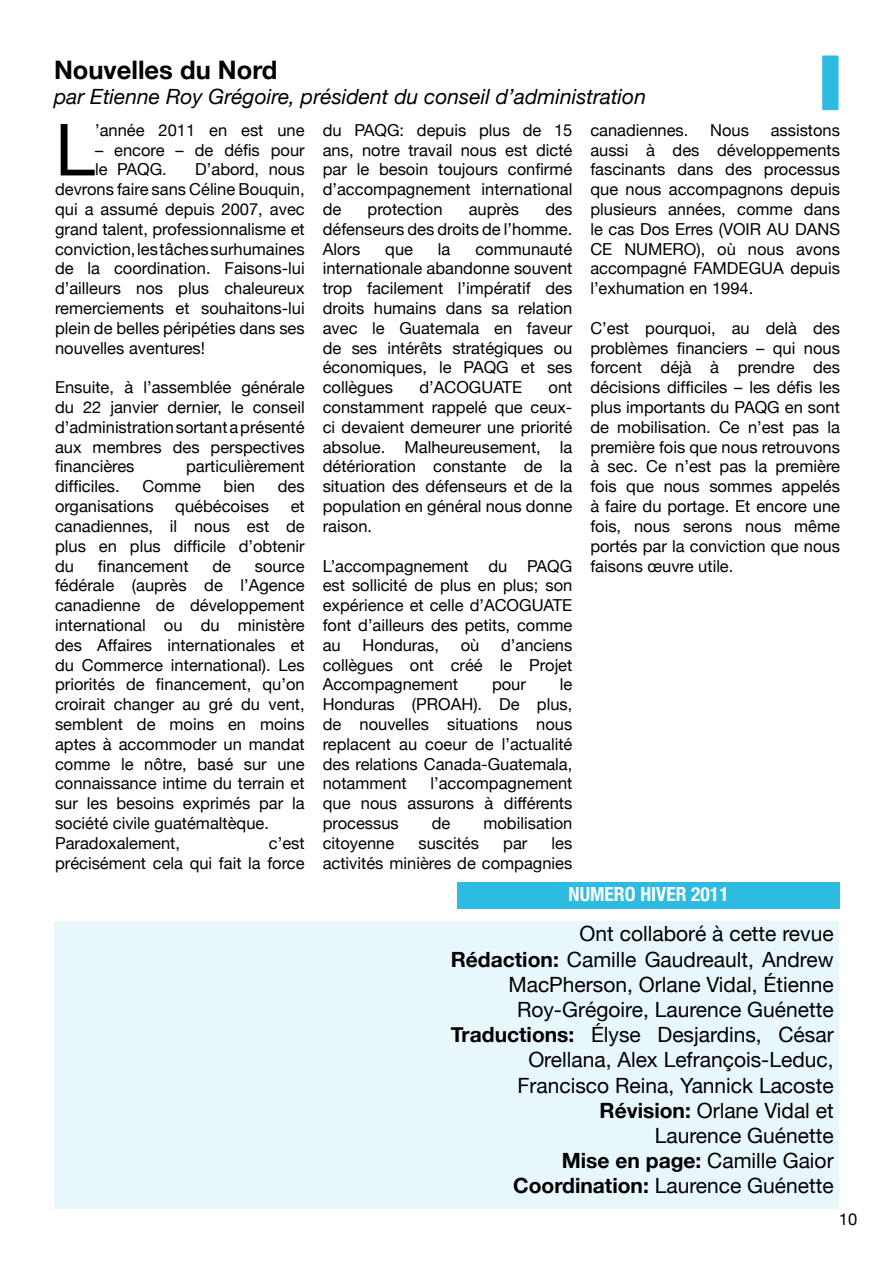
<style>
.page{position:relative;width:893px;height:1263px;background:#fff}
.page>*{position:absolute;margin:0;border:0;box-sizing:border-box;transform-origin:0 0}
.t1{font:72px "Helvetica Neue";color:#000}
.t2{font:700 25.5px "Helvetica Neue";color:#000}
.t3{font:21px/25.2px "Helvetica Neue";color:#000;text-align:right}
.t4{font:italic 21px "Helvetica Neue";color:#000}
.t5{font:700 condensed 19.5px "Helvetica Neue";color:#fff}
.t6{font:16.5px/19.8px "Helvetica Neue";color:#000;text-align:justify}
.s1{font-weight:700}
</style>
<div class="page">
<div style="left:54px;top:921px;width:785px;height:288px;background:#e8f7fc"></div>
<div style="left:821px;top:54px;width:19px;height:58px;background:#2dbbe2;border:2px solid #fff"></div>
<div style="left:457px;top:882px;width:383px;height:27px;background:#2dbbe2"></div>
<h2 class="t2" style="left:54px;top:54px;width:225px">Nouvelles du Nord</h2>
<p class="t4" style="left:54px;top:84px;width:593px">par Etienne Roy Grégoire, président du conseil d’administration</p>
<h1 class="t1" style="left:55px;top:107px;width:42px">L</h1>
<p class="t6" style="left:95px;top:120px;width:211px">’année 2011 en est une</p>
<p class="t6" style="left:95px;top:140px;width:211px">– encore – de défis pour le PAQG.</p>
<p class="t6" style="left:55px;top:159px;width:251px;text-indent:140px">D’abord, nous devrons faire sans Céline Bouquin, qui a assumé depuis 2007, avec grand talent, professionnalisme et conviction, les tâches surhumaines de la coordination. Faisons-lui d’ailleurs nos plus chaleureux remerciements et souhaitons-lui plein de belles péripéties dans ses nouvelles aventures!</p>
<p class="t6" style="left:55px;top:377px;width:251px">Ensuite, à l’assemblée générale du 22 janvier dernier, le conseil d’administration sortant a présenté aux membres des perspectives financières</p>
<p class="t6" style="left:186px;top:456px;width:120px">particulièrement</p>
<p class="t6" style="left:55px;top:476px;width:66px">difficiles.</p>
<p class="t6" style="left:143px;top:476px;width:60px">Comme</p>
<p class="t6" style="left:224px;top:476px;width:33px">bien</p>
<p class="t6" style="left:278px;top:476px;width:28px">des</p>
<p class="t6" style="left:55px;top:496px;width:100px">organisations</p>
<p class="t6" style="left:175px;top:496px;width:95px">québécoises</p>
<p class="t6" style="left:55px;top:496px;width:251px;text-indent:236px">et canadiennes, il nous est de plus en plus difficile d’obtenir du</p>
<p class="t6" style="left:98px;top:555px;width:92px">financement</p>
<p class="t6" style="left:212px;top:555px;width:20px">de</p>
<p class="t6" style="left:55px;top:555px;width:251px;text-align:left;text-indent:200px">source fédérale (auprès de l’Agence canadienne de développement international ou du ministère des Affaires internationales et du Commerce international). Les priorités de financement, qu’on croirait changer au gré du vent, semblent de moins en moins aptes à accommoder un mandat comme le nôtre, basé sur une connaissance intime du terrain et sur les besoins exprimés par la société civile guatémaltèque.<br>Paradoxalement,</p>
<p class="t6" style="left:55px;top:833px;width:251px;text-align:right">c’est<br>précisément cela qui fait la force</p>
<p class="t6" style="left:323px;top:120px;width:251px">du PAQG: depuis plus de 15 ans, notre travail nous est dicté par le besoin toujours confirmé d’accompagnement international de</p>
<p class="t6" style="left:368px;top:199px;width:76px">protection</p>
<p class="t6" style="left:469px;top:199px;width:52px">auprès</p>
<p class="t6" style="left:323px;top:199px;width:251px;text-indent:223px">des défenseurs des droits de l’homme.<br>Alors</p>
<p class="t6" style="left:323px;top:239px;width:251px;text-indent:153px">communauté internationale abandonne souvent trop facilement l’impératif des droits humains dans sa relation avec le Guatemala en faveur de ses intérêts stratégiques ou économiques, le PAQG et ses collègues</p>
<p class="t6" style="left:385px;top:239px;width:29px">que</p>
<p class="t6" style="left:438px;top:239px;width:14px">la</p>
<p class="t6" style="left:419px;top:377px;width:104px">d’ACOGUATE</p>
<p class="t6" style="left:323px;top:377px;width:251px;text-indent:226px">ont constamment rappelé que ceux&shy;ci devaient demeurer une priorité absolue. Malheureusement, la détérioration constante de la situation des défenseurs et de la population en général nous donne raison.</p>
<p class="t6" style="left:323px;top:555px;width:251px">L’accompagnement du PAQG est sollicité de plus en plus; son expérience et celle d’ACOGUATE font d’ailleurs des petits, comme au</p>
<p class="t6" style="left:362px;top:635px;width:78px">Honduras,</p>
<p class="t6" style="left:461px;top:635px;width:20px">où</p>
<p class="t6" style="left:323px;top:635px;width:251px;text-indent:178px">d’anciens collègues ont créé le Projet Accompagnement</p>
<p class="t6" style="left:323px;top:674px;width:251px;text-indent:237px">le Honduras (PROAH). De plus, de nouvelles situations nous replacent au coeur de l’actualité des relations Canada-Guatemala, notamment</p>
<p class="t6" style="left:492px;top:674px;width:35px">pour</p>
<p class="t6" style="left:323px;top:773px;width:251px;text-indent:108px">l’accompagnement que nous assurons à différents processus</p>
<p class="t6" style="left:432px;top:813px;width:20px">de</p>
<p class="t6" style="left:483px;top:813px;width:90px">mobilisation</p>
<p class="t6" style="left:323px;top:833px;width:73px">citoyenne</p>
<p class="t6" style="left:418px;top:833px;width:62px">suscités</p>
<p class="t6" style="left:503px;top:833px;width:26px">par</p>
<p class="t6" style="left:323px;top:833px;width:251px;text-align:right">les<br>activités minières de compagnies</p>
<p class="t6" style="left:590px;top:120px;width:251px;text-indent:180px">assistons aussi à des développements fascinants dans des processus que nous accompagnons depuis plusieurs années, comme dans le cas Dos Erres (VOIR AU DANS CE NUMERO), où nous avons accompagné FAMDEGUA depuis l’exhumation en 1994.</p>
<p class="t6" style="left:590px;top:318px;width:251px">C’est pourquoi, au delà des problèmes financiers – qui nous forcent déjà à prendre des décisions difficiles – les défis les plus importants du PAQG en sont de mobilisation. Ce n’est pas la première fois que nous retrouvons à sec. Ce n’est pas la première fois que nous sommes appelés à faire du portage. Et encore une fois, nous serons nous même portés par la conviction que nous faisons œuvre utile.</p>
<p class="t6" style="left:590px;top:120px;width:100px">canadiennes.</p>
<p class="t6" style="left:710px;top:120px;width:40px">Nous</p>
<p class="t5" style="left:568px;top:882px;width:162px">NUMERO HIVER 2011</p>
<p class="t3" style="left:451px;top:921px;width:384px">Ont collaboré à cette revue<br><span class="s1">Rédaction:</span> Camille Gaudreault, Andrew<br>MacPherson, Orlane Vidal, Étienne<br>Roy-Grégoire, Laurence Guénette<br><span class="s1">Traductions:</span> Élyse Desjardins, César<br>Orellana, Alex Lefrançois-Leduc,<br>Francisco Reina, Yannick Lacoste<br><span class="s1">Révision:</span> Orlane Vidal et<br>Laurence Guénette<br><span class="s1">Mise en page:</span> Camille Gaior<br><span class="s1">Coordination:</span> Laurence Guénette</p>
<p class="t6" style="left:839px;top:1209px;width:20px">10</p>
</div>
